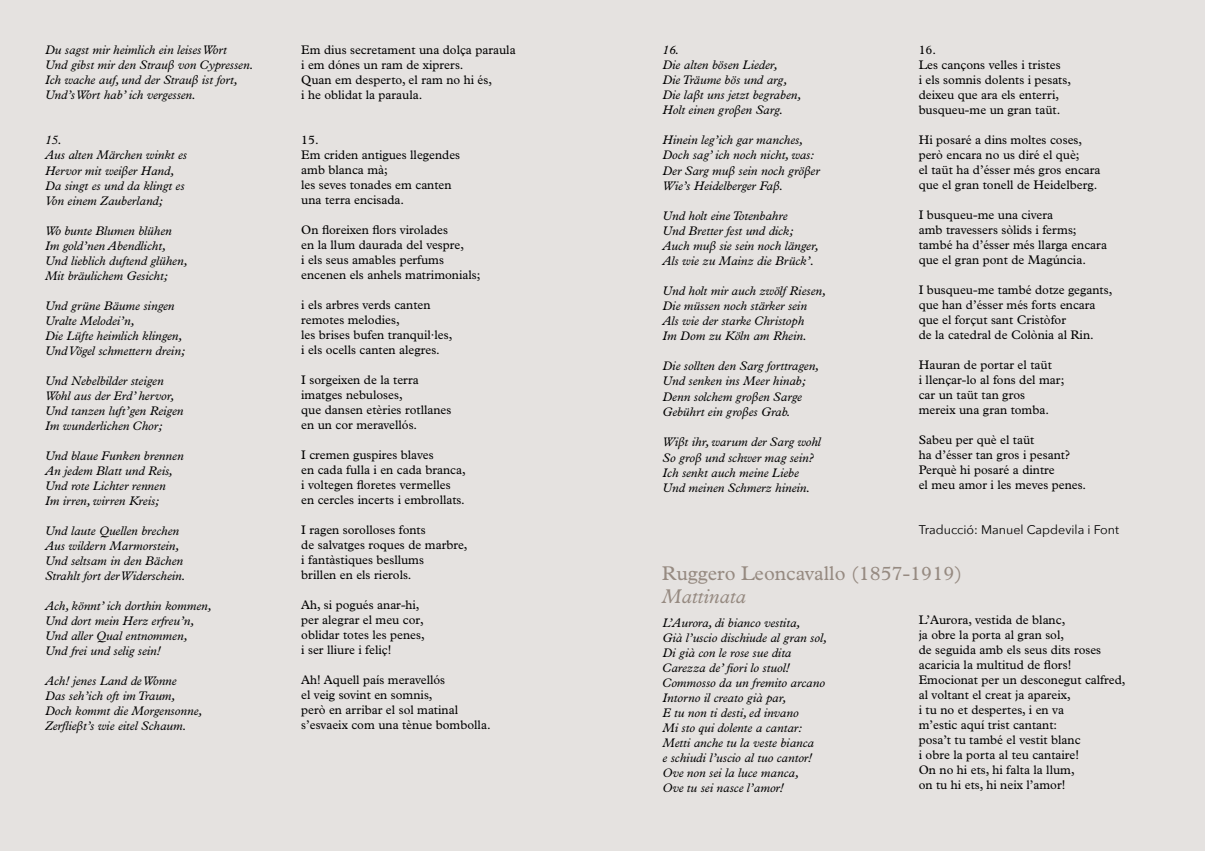
<style>
.page{position:relative;width:1205px;height:851px;background:#fff}
.page>*{position:absolute;margin:0;border:0;box-sizing:border-box;transform-origin:0 0}
.t1{font:20px "Plantin Std";color:#968a81}
.t2{font:italic 20px "Plantin Std";color:#968a81}
.t3{font:12.5px/15px "Plantin Std";color:#000}
.t4{font:italic 12.5px/15px "Plantin Std";color:#000}
.t5{font:12.5px "Avenir Next";color:#000}
.s1{font-family:"Minion Pro";font-size:12.75px}
</style>
<div class="page">
<div style="left:0;top:0;width:1205px;height:850px;background:#e5e2e0"></div>
<p class="t4" style="left:45px;top:42px;width:210px">Du sagst mir heimlich ein leises Wort<br>Und gibst mir den Strau<span class="s1">β</span> von Cypressen.<br>Ich wache auf, und der Strau<span class="s1">β</span> ist fort, Und’s Wort hab’ ich vergessen.</p>
<p class="t4" style="left:45px;top:133px;width:144px">15.<br>Aus alten Märchen winkt es<br>Hervor mit wei<span class="s1">β</span>er Hand,<br>Da singt es und da klingt es<br>Von einem Zauberland;</p>
<p class="t4" style="left:45px;top:223px;width:144px">Wo bunte Blumen blühen<br>Im gold’nen Abendlicht,<br>Und lieblich duftend glühen,<br>Mit bräulichem Gesicht;</p>
<p class="t4" style="left:45px;top:298px;width:141px">Und grüne Bäume singen<br>Uralte Melodei’n,<br>Die Lüfte heimlich klingen,<br>Und Vögel schmettern drein;</p>
<p class="t4" style="left:45px;top:373px;width:140px">Und Nebelbilder steigen<br>Wohl aus der Erd’ hervor,<br>Und tanzen luft’gen Reigen<br>Im wunderlichen Chor;</p>
<p class="t4" style="left:45px;top:448px;width:140px">Und blaue Funken brennen<br>An jedem Blatt und Reis,<br>Und rote Lichter rennen<br>Im irren, wirren Kreis;</p>
<p class="t4" style="left:45px;top:523px;width:142px">Und laute Quellen brechen<br>Aus wildern Marmorstein,<br>Und seltsam in den Bächen<br>Strahlt fort der Widerschein.</p>
<p class="t4" style="left:45px;top:598px;width:168px">Ach, könnt’ ich dorthin kommen,<br>Und dort mein Herz erfreu’n,<br>Und aller Qual entnommen,<br>Und frei und selig sein!</p>
<p class="t4" style="left:45px;top:673px;width:159px">Ach! jenes Land de Wonne<br>Das seh’ich oft im Traum,<br>Doch kommt die Morgensonne,<br>Zerflie<span class="s1">β</span>t’s wie eitel Schaum.</p>
<p class="t3" style="left:301px;top:42px;width:216px">Em dius secretament una dolça paraula i em dónes un ram de xiprers.<br>Quan em desperto, el ram no hi és,<br>i he oblidat la paraula.</p>
<p class="t3" style="left:301px;top:132px;width:160px">15.<br>Em criden antigues llegendes amb blanca mà;<br>les seves tonades em canten una terra encisada.</p>
<p class="t3" style="left:301px;top:222px;width:181px">On floreixen flors virolades<br>en la llum daurada del vespre,<br>i els seus amables perfums encenen els anhels matrimonials;</p>
<p class="t3" style="left:301px;top:297px;width:153px">i els arbres verds canten remotes melodies,<br>les brises bufen tranquil·les, i els ocells canten alegres.</p>
<p class="t3" style="left:301px;top:372px;width:152px">I sorgeixen de la terra imatges nebuloses,<br>que dansen etèries rotllanes en un cor meravellós.</p>
<p class="t3" style="left:301px;top:447px;width:166px">I cremen guspires blaves<br>en cada fulla i en cada branca, i voltegen floretes vermelles en cercles incerts i embrollats.</p>
<p class="t3" style="left:301px;top:522px;width:168px">I ragen sorolloses fonts<br>de salvatges roques de marbre, i fantàstiques besllums<br>brillen en els rierols.</p>
<p class="t3" style="left:301px;top:597px;width:125px">Ah, si pogués anar-hi, per alegrar el meu cor, oblidar totes les penes, i ser lliure i feliç!</p>
<p class="t3" style="left:301px;top:672px;width:191px">Ah! Aquell país meravellós<br>el veig sovint en somnis,<br>però en arribar el sol matinal s’esvaeix com una tènue bombolla.</p>
<p class="t4" style="left:662px;top:42px;width:140px">16.<br>Die alten bösen Lieder,<br>Die Träume bös und arg,<br>Die la<span class="s1">β</span>t uns jetzt begraben,<br>Holt einen gro<span class="s1">β</span>en Sarg.</p>
<p class="t4" style="left:662px;top:132px;width:159px">Hinein leg’ich gar manches,<br>Doch sag’ ich noch nicht, was:<br>Der Sarg mu<span class="s1">β</span> sein noch grö<span class="s1">β</span>er<br>Wie’s Heidelberger Fa<span class="s1">β</span>.</p>
<p class="t4" style="left:662px;top:208px;width:158px">Und holt eine Totenbahre<br>Und Bretter fest und dick;<br>Auch mu<span class="s1">β</span> sie sein noch länger,<br>Als wie zu Mainz die Brück’.</p>
<p class="t4" style="left:662px;top:283px;width:165px">Und holt mir auch zwölf Riesen,<br>Die müssen noch stärker sein<br>Als wie der starke Christoph<br>Im Dom zu Köln am Rhein.</p>
<p class="t4" style="left:662px;top:358px;width:158px">Die sollten den Sarg forttragen,<br>Und senken ins Meer hinab;<br>Denn solchem gro<span class="s1">β</span>en Sarge<br>Gebührt ein gro<span class="s1">β</span>es Grab.</p>
<p class="t4" style="left:662px;top:434px;width:160px">Wi<span class="s1">β</span>t ihr, warum der Sarg wohl<br>So gro<span class="s1">β</span> und schwer mag sein?<br>Ich senkt auch meine Liebe<br>Und meinen Schmerz hinein.</p>
<p class="t3" style="left:919px;top:42px;width:154px">16.<br>Les cançons velles i tristes<br>i els somnis dolents i pesats, deixeu que ara els enterri, busqueu-me un gran taüt.</p>
<p class="t3" style="left:919px;top:132px;width:183px">Hi posaré a dins moltes coses, però encara no us diré el què;<br>el taüt ha d’ésser més gros encara que el gran tonell de Heidelberg.</p>
<p class="t3" style="left:919px;top:207px;width:190px">I busqueu-me una civera<br>amb travessers sòlids i ferms; també ha d’ésser més llarga encara que el gran pont de Magúncia.</p>
<p class="t3" style="left:919px;top:282px;width:195px">I busqueu-me també dotze gegants, que han d’ésser més forts encara que el forçut sant Cristòfor<br>de la catedral de Colònia al Rin.</p>
<p class="t3" style="left:919px;top:357px;width:147px">Hauran de portar el taüt<br>i llençar-lo al fons del mar; car un taüt tan gros mereix una gran tomba.</p>
<p class="t3" style="left:919px;top:432px;width:169px">Sabeu per què el taüt<br>ha d’ésser tan gros i pesant?<br>Perquè hi posaré a dintre<br>el meu amor i les meves penes.</p>
<p class="t5" style="left:919px;top:519px;width:202px">Traducció: Manuel Capdevila i Font</p>
<h1 class="t1" style="left:662px;top:562px;width:302px">Ruggero Leoncavallo (1857-1919)</h1>
<h1 class="t2" style="left:662px;top:584px;width:86px">Mattinata</h1>
<p class="t4" style="left:662px;top:615px;width:166px">L’Aurora, di bianco vestita,<br>Già l’uscio dischiude al gran sol,<br>Di già con le rose sue dita<br>Carezza de’ fiori lo stuol!<br>Commosso da un fremito arcano<br>Intorno il creato già par,<br>E tu non ti desti, ed invano<br>Mi sto qui dolente a cantar:<br>Metti anche tu la veste bianca<br>e schiudi l’uscio al tuo cantor!<br>Ove non sei la luce manca,<br>Ove tu sei nasce l’amor!</p>
<p class="t3" style="left:919px;top:612px;width:208px">L’Aurora, vestida de blanc,<br>ja obre la porta al gran sol,<br>de seguida amb els seus dits roses acaricia la multitud de flors!<br>Emocionat per un desconegut calfred, al voltant el creat ja apareix,<br>i tu no et despertes, i en va<br>m’estic aquí trist cantant:<br>posa’t tu també el vestit blanc<br>i obre la porta al teu cantaire!<br>On no hi ets, hi falta la llum,<br>on tu hi ets, hi neix l’amor!</p>
</div>
